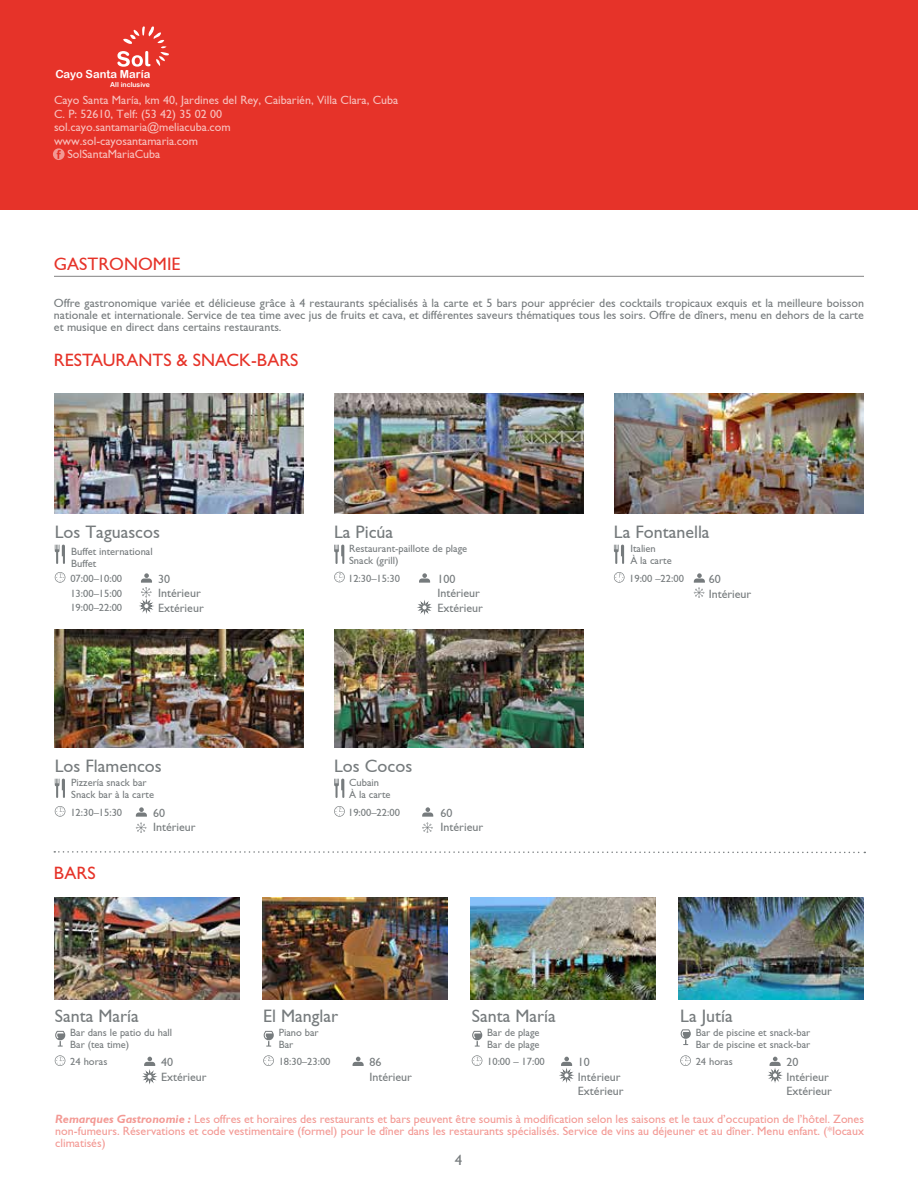
<style>
.page{position:relative;width:918px;height:1188px;background:#fff}
.page>*{position:absolute;margin:0;border:0;box-sizing:border-box;transform-origin:0 0}
.t1{font:18px "Gill Sans";color:#767b7d}
.t2{font:18px "Gill Sans Std";color:#e63329}
.t3{font:18px "Gill Sans";color:#e63329}
.t4{font:15px "Gill Sans";color:#767b7d}
.t5{font:12px/14.4px "Gill Sans";color:#767b7d}
.t6{font:12px/12px "Gill Sans";color:#f39994;text-align:justify}
.t7{font:12px "Gill Sans";color:#fff}
.t8{font:11.25px "Arial Rounded MT Bold";color:#fff}
.t9{font:10.5px/12px "Gill Sans";color:#767b7d}
.t10{font:6.9px "Arial Rounded MT Bold";color:#fff}
.s1{font-weight:700;font-style:italic}
</style>
<div class="page">
<div style="left:0;top:0;width:918px;height:210px;background:#e63329"></div>
<svg style="left:53px;top:148px;width:12px;height:12px"></svg>
<svg style="left:117px;top:26px;width:52px;height:41px"></svg>
<svg style="left:55px;top:1055px;width:10px;height:11px"></svg>
<svg style="left:144px;top:1057px;width:11px;height:25px"></svg>
<svg style="left:54px;top:851px;width:811px;height:3px"></svg>
<svg style="left:55px;top:1031px;width:10px;height:16px"></svg>
<img style="left:54px;top:898px;width:186px;height:102px">
<img style="left:262px;top:898px;width:186px;height:102px">
<img style="left:470px;top:898px;width:186px;height:102px">
<img style="left:678px;top:898px;width:186px;height:102px">
<svg style="left:263px;top:1055px;width:11px;height:11px"></svg>
<svg style="left:353px;top:1057px;width:11px;height:9px"></svg>
<svg style="left:264px;top:1031px;width:10px;height:16px"></svg>
<svg style="left:472px;top:1055px;width:10px;height:11px"></svg>
<svg style="left:561px;top:1057px;width:11px;height:24px"></svg>
<svg style="left:472px;top:1031px;width:10px;height:16px"></svg>
<svg style="left:680px;top:1055px;width:11px;height:11px"></svg>
<svg style="left:770px;top:1057px;width:11px;height:24px"></svg>
<svg style="left:681px;top:1029px;width:10px;height:16px"></svg>
<img style="left:54px;top:393px;width:250px;height:121px">
<img style="left:334px;top:393px;width:250px;height:121px">
<img style="left:614px;top:393px;width:250px;height:121px">
<svg style="left:55px;top:572px;width:10px;height:11px"></svg>
<svg style="left:141px;top:573px;width:11px;height:39px"></svg>
<svg style="left:334px;top:572px;width:11px;height:10px"></svg>
<svg style="left:419px;top:573px;width:11px;height:10px"></svg>
<svg style="left:419px;top:602px;width:11px;height:11px"></svg>
<svg style="left:614px;top:572px;width:11px;height:11px"></svg>
<svg style="left:694px;top:573px;width:11px;height:25px"></svg>
<svg style="left:55px;top:544px;width:10px;height:20px"></svg>
<svg style="left:334px;top:544px;width:10px;height:20px"></svg>
<svg style="left:614px;top:544px;width:10px;height:20px"></svg>
<img style="left:54px;top:629px;width:250px;height:119px">
<img style="left:334px;top:629px;width:250px;height:119px">
<svg style="left:55px;top:806px;width:10px;height:11px"></svg>
<svg style="left:136px;top:807px;width:11px;height:10px"></svg>
<svg style="left:136px;top:823px;width:10px;height:10px"></svg>
<svg style="left:334px;top:806px;width:11px;height:11px"></svg>
<svg style="left:422px;top:807px;width:11px;height:10px"></svg>
<svg style="left:422px;top:823px;width:11px;height:10px"></svg>
<svg style="left:55px;top:778px;width:10px;height:20px"></svg>
<svg style="left:334px;top:778px;width:10px;height:20px"></svg>
<hr style="left:54px;top:276px;width:810px;height:1px;background:#000">
<p class="t8" style="left:55px;top:67px;width:96px">Cayo Santa María</p>
<p class="t10" style="left:110px;top:81px;width:41px">All inclusive</p>
<p class="t7" style="left:54px;top:93px;width:346px">Cayo Santa María, km 40, Jardines del Rey, Caibarién, Villa Clara, Cuba</p>
<p class="t7" style="left:54px;top:107px;width:170px">C. P: 52610, Telf: (53 42) 35 02 00</p>
<p class="t7" style="left:54px;top:120px;width:178px">sol.cayo.santamaria@meliacuba.com</p>
<p class="t7" style="left:54px;top:134px;width:146px">www.sol-cayosantamaria.com</p>
<p class="t7" style="left:67px;top:147px;width:95px">SolSantaMariaCuba</p>
<h1 class="t3" style="left:54px;top:254px;width:128px">GASTRONOMIE</h1>
<p class="t5" style="left:54px;top:297px;width:812px;line-height:12px;text-align:justify">Offre gastronomique variée et délicieuse grâce à 4 restaurants spécialisés à la carte et 5 bars pour apprécier des cocktails tropicaux exquis et la meilleure boisson nationale et internationale. Service de tea time avec jus de fruits et cava, et différentes saveurs thématiques tous les soirs. Offre de dîners, menu en dehors de la carte et musique en direct dans certains restaurants.</p>
<h1 class="t2" style="left:54px;top:350px;width:246px">RESTAURANTS &amp; SNACK-BARS</h1>
<h1 class="t1" style="left:55px;top:521px;width:107px">Los Taguascos</h1>
<p class="t9" style="left:70px;top:572px;width:53px">07:00–10:00</p>
<p class="t5" style="left:158px;top:571px;width:13px">30</p>
<p class="t9" style="left:70px;top:587px;width:53px">13:00–15:00</p>
<p class="t5" style="left:158px;top:586px;width:44px">Intérieur</p>
<p class="t9" style="left:70px;top:601px;width:53px">19:00–22:00</p>
<p class="t5" style="left:158px;top:600px;width:47px">Extérieur</p>
<h1 class="t1" style="left:334px;top:521px;width:61px">La Picúa</h1>
<p class="t9" style="left:348px;top:572px;width:53px">12:30–15:30</p>
<p class="t5" style="left:437px;top:571px;width:47px">100<br>Intérieur<br>Extérieur</p>
<h1 class="t1" style="left:614px;top:521px;width:97px">La Fontanella</h1>
<p class="t9" style="left:629px;top:572px;width:56px">19:00 –22:00</p>
<p class="t5" style="left:709px;top:571px;width:44px;line-height:15.3px">60<br>Intérieur</p>
<p class="t9" style="left:71px;top:545px;width:83px">Buffet international<br>Buffet</p>
<p class="t9" style="left:349px;top:543px;width:120px">Restaurant-paillote de plage<br>Snack (grill)</p>
<p class="t9" style="left:630px;top:543px;width:43px">Italien<br>À la carte</p>
<h1 class="t1" style="left:334px;top:755px;width:80px">Los Cocos</h1>
<p class="t9" style="left:348px;top:806px;width:53px">19:00–22:00</p>
<p class="t5" style="left:441px;top:805px;width:44px;line-height:14.9px">60<br>Intérieur</p>
<h1 class="t1" style="left:55px;top:755px;width:109px">Los Flamencos</h1>
<p class="t9" style="left:70px;top:806px;width:53px">12:30–15:30</p>
<p class="t5" style="left:153px;top:805px;width:44px;line-height:14.9px">60<br>Intérieur</p>
<p class="t9" style="left:71px;top:777px;width:84px">Pizzería snack bar<br>Snack bar à la carte</p>
<p class="t9" style="left:349px;top:777px;width:43px">Cubain<br>À la carte</p>
<h1 class="t2" style="left:54px;top:863px;width:43px">BARS</h1>
<h1 class="t1" style="left:55px;top:1006px;width:86px">Santa María</h1>
<p class="t9" style="left:70px;top:1056px;width:39px">24 horas</p>
<p class="t5" style="left:161px;top:1054px;width:47px;line-height:14.9px">40<br>Extérieur</p>
<p class="t6" style="left:55px;top:1113px;width:810px"><span class="s1">Remarques Gastronomie :</span> Les offres et horaires des restaurants et bars peuvent être soumis à modification selon les saisons et le taux d’occupation de l’hôtel. Zones non-fumeurs. Réservations et code vestimentaire (formel) pour le dîner dans les restaurants spécialisés. Service de vins au déjeuner et au dîner. Menu enfant. (*locaux climatisés)</p>
<h1 class="t1" style="left:472px;top:1006px;width:86px">Santa María</h1>
<p class="t9" style="left:487px;top:1056px;width:59px">10:00 – 17:00</p>
<p class="t5" style="left:578px;top:1055px;width:47px">10<br>Intérieur<br>Extérieur</p>
<h1 class="t1" style="left:263px;top:1006px;width:77px">El Manglar</h1>
<p class="t9" style="left:279px;top:1056px;width:53px">18:30–23:00</p>
<p class="t5" style="left:369px;top:1054px;width:44px;line-height:14.9px">86<br>Intérieur</p>
<h1 class="t1" style="left:680px;top:1006px;width:54px">La Jutía</h1>
<p class="t9" style="left:696px;top:1056px;width:39px">24 horas</p>
<p class="t5" style="left:786px;top:1055px;width:47px">20<br>Intérieur<br>Extérieur</p>
<p class="t9" style="left:70px;top:1027px;width:103px">Bar dans le patio du hall<br>Bar (tea time)</p>
<p class="t9" style="left:279px;top:1027px;width:41px">Piano bar<br>Bar</p>
<p class="t9" style="left:487px;top:1027px;width:54px">Bar de plage<br>Bar de plage</p>
<p class="t9" style="left:696px;top:1027px;width:116px">Bar de piscine et snack-bar<br>Bar de piscine et snack-bar</p>
<p class="t4" style="left:455px;top:1151px;width:9px">4</p>
</div>
